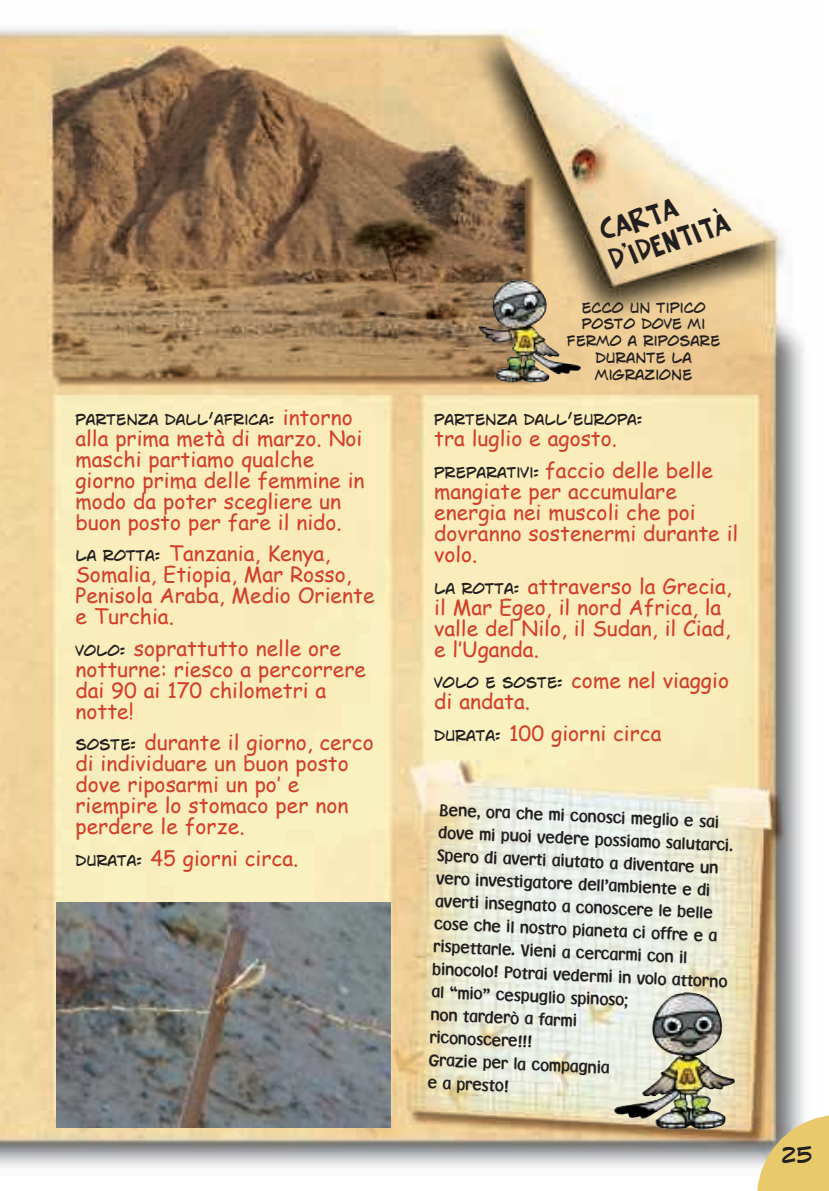
<style>
.page{position:relative;width:829px;height:1191px;background:#fff}
.page>*{position:absolute;margin:0;border:0;box-sizing:border-box;transform-origin:0 0}
.t1{font:36.93px/29.6px "Keener";color:#231f20}
.t2{font:21px/21px "Comic Sans MS";color:#d23f2a}
.t3{font:21px "Lint Mc Cree Intl BB";color:#231f20}
.t4{font:15.75px/22.8px "Disney Simple";color:#231f20}
.t5{font:14px "Lint Mc Cree Intl BB";color:#231f20}
.t6{font:13.3px/16.8px "Lint Mc Cree Intl BB";color:#231f20;text-align:center}
.s1{font-family:"Comic Sans MS";font-size:21px;color:#d23f2a}
.s2{font-family:"Lint Mc Cree Intl BB";font-size:14px;color:#231f20}
</style>
<div class="page">
<img style="left:0;top:28px;width:805px;height:1140px">
<img style="left:57px;top:902px;width:333px;height:225px">
<img style="left:478px;top:279px;width:103px;height:104px">
<img style="left:614px;top:992px;width:120px;height:137px">
<svg style="left:756px;top:1114px;width:73px;height:77px;background:#dbc27a"></svg>
<p class="t5" style="left:75px;top:411px;width:279px">PARTENZA DALL’AFRICA: <span class="s1">intorno</span></p>
<p class="t2" style="left:75px;top:426px;width:290px">alla prima metà di marzo. Noi maschi partiamo qualche giorno prima delle femmine in modo da poter scegliere un buon posto per fare il nido.</p>
<p class="t2" style="left:75px;top:542px;width:300px"><span class="s2">LA ROTTA:</span> Tanzania, Kenya,<br>Somalia, Etiopia, Mar Rosso,<br>Penisola Araba, Medio Oriente e Turchia.</p>
<p class="t2" style="left:75px;top:636px;width:292px"><span class="s2">VOLO:</span> soprattutto nelle ore notturne: riesco a percorrere dai 90 ai 170 chilometri a notte!</p>
<p class="t2" style="left:75px;top:731px;width:300px"><span class="s2">SOSTE:</span> durante il giorno, cerco di individuare un buon posto dove riposarmi un po’ e riempire lo stomaco per non perdere le forze.</p>
<p class="t2" style="left:75px;top:846px;width:224px"><span class="s2">DURATA:</span> 45 giorni circa.</p>
<h1 class="t1" style="left:595px;top:216px;width:127px;rotate:-18deg">Carta d’identità</h1>
<p class="t6" style="left:567px;top:299px;width:155px">ECCO UN TIPICO<br>POSTO DOVE MI<br>FERMO A RIPOSARE<br>DURANTE LA<br>MIGRAZIONE</p>
<p class="t5" style="left:434px;top:411px;width:210px">PARTENZA DALL’EUROPA:</p>
<p class="t2" style="left:434px;top:422px;width:280px;line-height:31.5px">tra luglio e agosto.<br><span class="s2">PREPARATIVI:</span> faccio delle belle</p>
<p class="t2" style="left:434px;top:480px;width:305px">mangiate per accumulare energia nei muscoli che poi dovranno sostenermi durante il volo.</p>
<p class="t2" style="left:434px;top:574px;width:299px"><span class="s2">LA ROTTA:</span> attraverso la Grecia, il Mar Egeo, il nord Africa, la valle del Nilo, il Sudan, il Ciad, e l’Uganda.</p>
<p class="t2" style="left:434px;top:669px;width:296px"><span class="s2">VOLO E SOSTE:</span> come nel viaggio di andata.</p>
<p class="t2" style="left:434px;top:721px;width:229px"><span class="s2">DURATA:</span> 100 giorni circa</p>
<p class="t4" style="left:437px;top:799px;width:298px;rotate:2deg">Bene, ora che mi conosci meglio e sai dove mi puoi vedere possiamo salutarci.<br>Spero di averti aiutato a diventare un vero investigatore dell’ambiente e di averti insegnato a conoscere le belle cose che il nostro pianeta ci offre e a rispettarle. Vieni a cercarmi con il binocolo! Potrai vedermi in volo attorno al “mio” cespuglio spinoso;<br>non tarderò a farmi<br>riconoscere!!!<br>Grazie per la compagnia<br>e a presto!</p>
<p class="t3" style="left:781px;top:1141px;width:33px">25</p>
</div>
